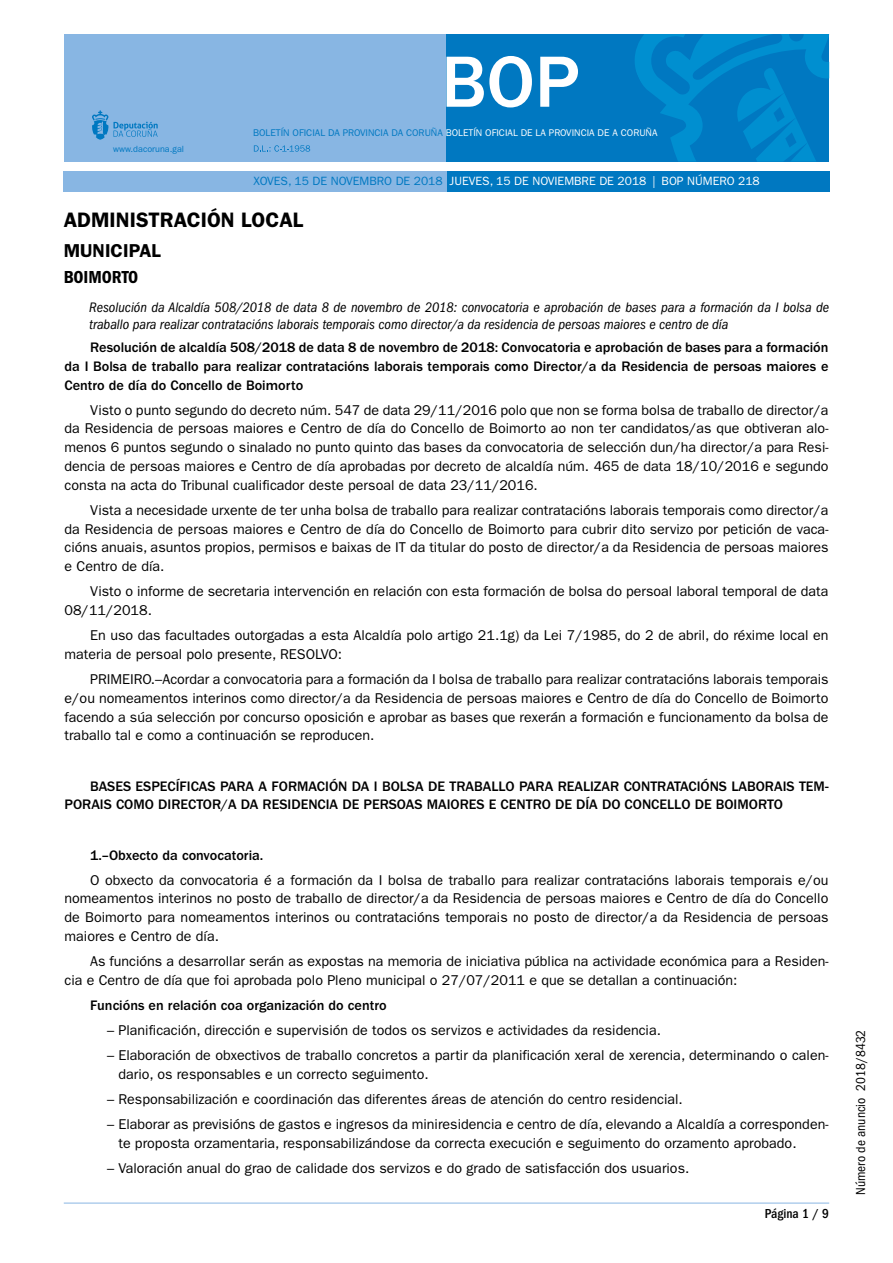
<style>
.page{position:relative;width:893px;height:1263px;background:#fff}
.page>*{position:absolute;margin:0;border:0;box-sizing:border-box;transform-origin:0 0}
.t1{font:500 75px "ITC Franklin Gothic Std";color:#fff}
.t2{font:600 21px "ITC Franklin Gothic Std";color:#000}
.t3{font:600 18.75px "ITC Franklin Gothic Std";color:#000}
.t4{font:18px "ITC Franklin Gothic Std Dm Cd";color:#000}
.t5{font:14.25px/18.8px "ITC Franklin Gothic Std";color:#000}
.t6{font:500 14.25px/18.8px "ITC Franklin Gothic Std";color:#000;text-align:justify}
.t7{font:italic condensed 14.25px/16.5px "ITC Franklin Gothic Std";color:#000}
.t8{font:condensed 13.5px "ITC Franklin Gothic Std";color:#000}
.t9{font:500 condensed 13.5px "ITC Franklin Gothic Std";color:#000}
.t10{font:12px "ITC Franklin Gothic Std";color:#fff}
.t11{font:9.75px "ITC Franklin Gothic Std";color:#fff}
.t12{font:9px "ITC Franklin Gothic Std";color:#0078c1}
.s1{color:#0078c1}
</style>
<div class="page">
<div style="left:64px;top:34px;width:382px;height:128px;background:#88b6e3"></div>
<div style="left:446px;top:34px;width:383px;height:128px;background:#0078c1"></div>
<svg style="left:254px;top:145px;width:56px;height:7px"></svg>
<svg style="left:92px;top:110px;width:66px;height:30px"></svg>
<svg style="left:635px;top:34px;width:194px;height:128px"></svg>
<div style="left:446px;top:171px;width:383px;height:20px;background:#0078c1"></div>
<div style="left:64px;top:171px;width:383px;height:20px;background:#88b6e3"></div>
<hr style="left:64px;top:1203px;width:765px;height:1px;background:#88b6e3">
<p class="t12" style="left:113px;top:143px;width:72px">www.dacoruna.gal</p>
<h1 class="t1" style="left:441px;top:40px;width:140px">BOP</h1>
<p class="t11" style="left:253px;top:127px;width:406px"><span class="s1">BOLETÍN OFICIAL DA PROVINCIA DA CORUÑA</span> BOLETÍN OFICIAL DE LA PROVINCIA DE A CORUÑA</p>
<p class="t10" style="left:253px;top:174px;width:508px"><span class="s1">XOVES, 15 DE NOVEMBRO DE 2018</span> JUEVES, 15 DE NOVIEMBRE DE 2018 | BOP NÚMERO 218</p>
<h2 class="t2" style="left:64px;top:207px;width:229px">ADMINISTRACIÓN LOCAL</h2>
<h3 class="t3" style="left:64px;top:239px;width:88px">MUNICIPAL</h3>
<p class="t4" style="left:64px;top:267px;width:76px">BOIMORTO</p>
<p class="t7" style="left:89px;top:299px;width:741px">Resolución da Alcaldía 508/2018 de data 8 de novembro de 2018: convocatoria e aprobación de bases para a formación da I bolsa de traballo para realizar contratacións laborais temporais como director/a da residencia de persoas maiores e centro de día</p>
<p class="t6" style="left:65px;top:338px;width:765px;text-indent:26px">Resolución de alcaldía 508/2018 de data 8 de novembro de 2018: Convocatoria e aprobación de bases para a formación da I Bolsa de traballo para realizar contratacións laborais temporais como Director/a da Residencia de persoas maiores e Centro de día do Concello de Boimorto</p>
<p class="t5" style="left:65px;top:401px;width:765px;text-align:justify;text-indent:26px">Visto o punto segundo do decreto núm. 547 de data 29/11/2016 polo que non se forma bolsa de traballo de director/a da Residencia de persoas maiores e Centro de día do Concello de Boimorto ao non ter candidatos/as que obtiveran alo&shy;menos 6 puntos segundo o sinalado no punto quinto das bases da convocatoria de selección dun/ha director/a para Resi&shy;dencia de persoas maiores e Centro de día aprobadas por decreto de alcaldía núm. 465 de data 18/10/2016 e segundo consta na acta do Tribunal cualificador deste persoal de data 23/11/2016.</p>
<p class="t5" style="left:65px;top:501px;width:765px;text-align:justify;text-indent:26px">Vista a necesidade urxente de ter unha bolsa de traballo para realizar contratacións laborais temporais como director/a da Residencia de persoas maiores e Centro de día do Concello de Boimorto para cubrir dito servizo por petición de vaca&shy;cións anuais, asuntos propios, permisos e baixas de IT da titular do posto de director/a da Residencia de persoas maiores e Centro de día.</p>
<p class="t5" style="left:65px;top:582px;width:765px;text-indent:26px">Visto o informe de secretaria intervención en relación con esta formación de bolsa do persoal laboral temporal de data<br>08/11/2018.</p>
<p class="t5" style="left:65px;top:626px;width:765px;text-indent:26px">En uso das facultades outorgadas a esta Alcaldía polo artigo 21.1g) da Lei 7/1985, do 2 de abril, do réxime local en materia de persoal polo presente, RESOLVO:</p>
<p class="t5" style="left:65px;top:670px;width:765px;text-align:justify;text-indent:26px">PRIMEIRO.–Acordar a convocatoria para a formación da I bolsa de traballo para realizar contratacións laborais temporais e/ou nomeamentos interinos como director/a da Residencia de persoas maiores e Centro de día do Concello de Boimorto facendo a súa selección por concurso oposición e aprobar as bases que rexerán a formación e funcionamento da bolsa de traballo tal e como a continuación se reproducen.</p>
<p class="t6" style="left:65px;top:777px;width:765px;text-indent:26px">BASES ESPECÍFICAS PARA A FORMACIÓN DA I BOLSA DE TRABALLO PARA REALIZAR CONTRATACIÓNS LABORAIS TEM-<br>PORAIS COMO DIRECTOR/A DA RESIDENCIA DE PERSOAS MAIORES E CENTRO DE DÍA DO CONCELLO DE BOIMORTO</p>
<p class="t6" style="left:90px;top:846px;width:175px">1.–Obxecto da convocatoria.</p>
<p class="t5" style="left:65px;top:870px;width:765px;text-align:justify;text-indent:26px">O obxecto da convocatoria é a formación da I bolsa de traballo para realizar contratacións laborais temporais e/ou nomeamentos interinos no posto de traballo de director/a da Residencia de persoas maiores e Centro de día do Concello de Boimorto para nomeamentos interinos ou contratacións temporais no posto de director/a da Residencia de persoas maiores e Centro de día.</p>
<p class="t5" style="left:65px;top:952px;width:765px;text-indent:26px">As funcións a desarrollar serán as expostas na memoria de iniciativa pública na actividade económica para a Residen&shy;cia e Centro de día que foi aprobada polo Pleno municipal o 27/07/2011 e que se detallan a continuación:</p>
<p class="t6" style="left:90px;top:996px;width:298px">Funcións en relación coa organización do centro</p>
<p class="t5" style="left:107px;top:1021px;width:555px">– Planificación, dirección e supervisión de todos os servizos e actividades da residencia.</p>
<p class="t5" style="left:118px;top:1046px;width:712px;text-indent:-11px">– Elaboración de obxectivos de traballo concretos a partir da planificación xeral de xerencia, determinando o calen&shy;dario, os responsables e un correcto seguimento.</p>
<p class="t5" style="left:107px;top:1090px;width:577px">– Responsabilización e coordinación das diferentes áreas de atención do centro residencial.</p>
<p class="t5" style="left:118px;top:1115px;width:711px;text-indent:-11px">– Elaborar as previsións de gastos e ingresos da miniresidencia e centro de día, elevando a Alcaldía a corresponden&shy;te proposta orzamentaria, responsabilizándose da correcta execución e seguimento do orzamento aprobado.</p>
<p class="t5" style="left:107px;top:1159px;width:584px">– Valoración anual do grao de calidade dos servizos e do grado de satisfacción dos usuarios.</p>
<p class="t9" style="left:765px;top:1206px;width:66px">Página 1 / 9</p>
<p class="t8" style="left:853px;top:1195px;width:167px;rotate:-90deg">Número de anuncio 2018/8432</p>
</div>
